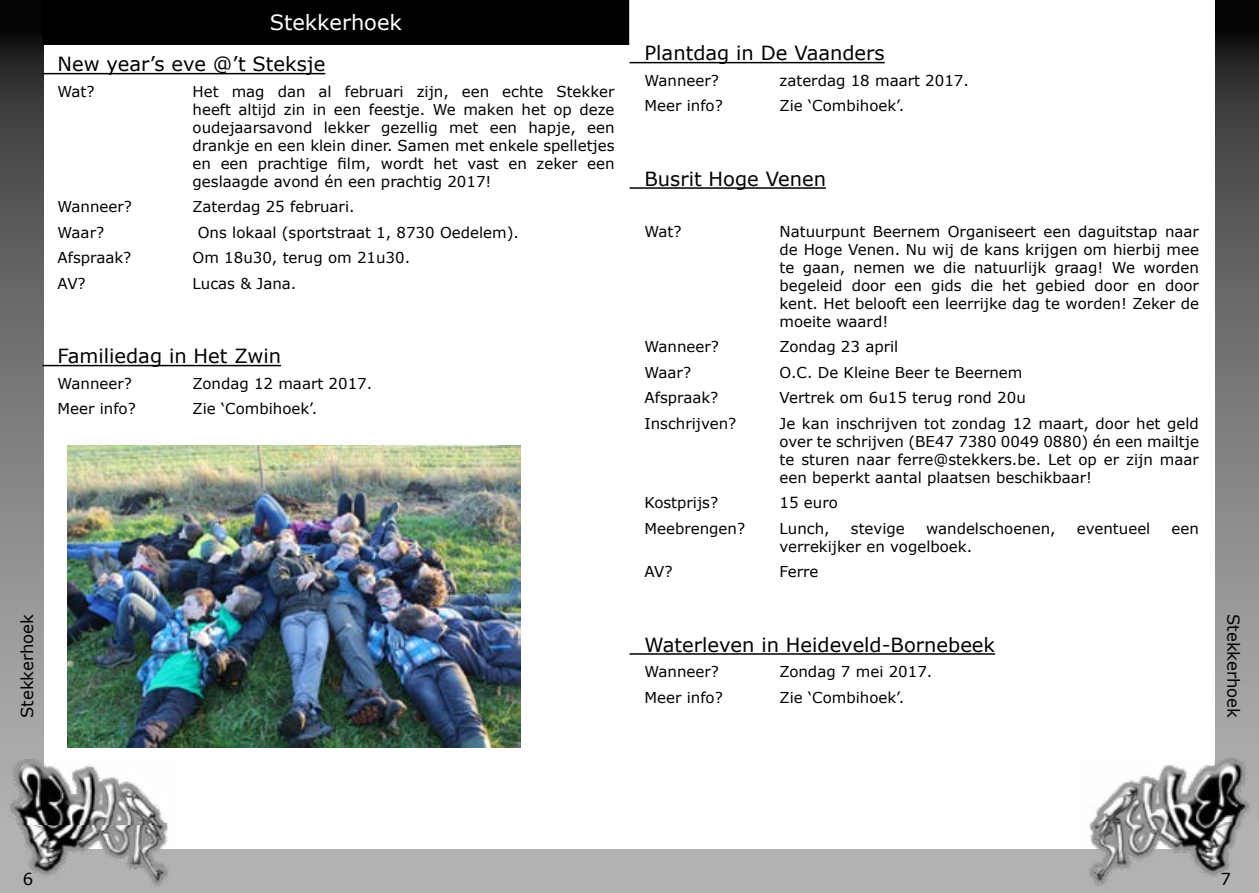
<style>
.page{position:relative;width:1259px;height:893px;background:#fff}
.page>*{position:absolute;margin:0;border:0;box-sizing:border-box;transform-origin:0 0}
.t1{font:21px "Verdana";color:#fff}
.t2{font:19.5px "Verdana";color:#000}
.t3{font:16.5px "Verdana";color:#000}
.t4{font:15px/18px "Verdana";color:#000;text-align:justify}
</style>
<div class="page">
<svg style="left:0;top:0;width:44px;height:760px;background:#6e6e6f"></svg>
<div style="left:0;top:849px;width:629px;height:44px;background:#b5b3b2"></div>
<img style="left:0;top:760px;width:169px;height:126px">
<div style="left:629px;top:849px;width:630px;height:44px;background:#b5b3b2"></div>
<svg style="left:1215px;top:0;width:44px;height:758px;background:#6e6e6f"></svg>
<img style="left:1088px;top:758px;width:171px;height:129px">
<div style="left:43px;top:0;width:586px;height:45px;background:#000"></div>
<hr style="left:43px;top:73px;width:282px;height:1px;background:#000">
<hr style="left:43px;top:365px;width:238px;height:1px;background:#000">
<hr style="left:629px;top:62px;width:255px;height:1px;background:#000">
<hr style="left:629px;top:187px;width:197px;height:2px;background:#000">
<hr style="left:629px;top:653px;width:366px;height:2px;background:#000">
<img style="left:68px;top:446px;width:452px;height:301px">
<h1 class="t1" style="left:270px;top:8px;width:134px">Stekkerhoek</h1>
<h2 class="t2" style="left:58px;top:51px;width:269px">New year’s eve @’t Steksje</h2>
<p class="t4" style="left:58px;top:82px;width:39px">Wat?</p>
<p class="t4" style="left:193px;top:82px;width:423px">Het mag dan al februari zijn, een echte Stekker heeft altijd zin in een feestje. We maken het op deze oudejaarsavond lekker gezellig met een hapje, een drankje en een klein diner. Samen met enkele spelletjes en een prachtige film, wordt het vast en zeker een geslaagde avond én een prachtig 2017!</p>
<p class="t4" style="left:58px;top:198px;width:76px">Wanneer?</p>
<p class="t4" style="left:193px;top:198px;width:163px">Zaterdag 25 februari.</p>
<p class="t4" style="left:58px;top:223px;width:48px">Waar?</p>
<p class="t4" style="left:198px;top:223px;width:323px">Ons lokaal (sportstraat 1, 8730 Oedelem).</p>
<p class="t4" style="left:58px;top:249px;width:75px">Afspraak?</p>
<p class="t4" style="left:193px;top:249px;width:219px">Om 18u30, terug om 21u30.</p>
<p class="t4" style="left:58px;top:274px;width:30px">AV?</p>
<p class="t4" style="left:193px;top:274px;width:105px">Lucas &amp; Jana.</p>
<h2 class="t2" style="left:58px;top:343px;width:225px">Familiedag in Het Zwin</h2>
<p class="t4" style="left:58px;top:374px;width:76px">Wanneer?</p>
<p class="t4" style="left:193px;top:374px;width:181px">Zondag 12 maart 2017.</p>
<p class="t4" style="left:58px;top:400px;width:80px">Meer info?</p>
<p class="t4" style="left:193px;top:400px;width:126px">Zie ‘Combihoek’.</p>
<p class="t3" style="left:16px;top:718px;width:105px;rotate:-90deg">Stekkerhoek</p>
<h2 class="t2" style="left:644px;top:40px;width:242px">Plantdag in De Vaanders</h2>
<p class="t4" style="left:644px;top:71px;width:76px">Wanneer?</p>
<p class="t4" style="left:779px;top:71px;width:191px">zaterdag 18 maart 2017.</p>
<p class="t4" style="left:644px;top:97px;width:80px">Meer info?</p>
<p class="t4" style="left:779px;top:97px;width:126px">Zie ‘Combihoek’.</p>
<h2 class="t2" style="left:644px;top:165px;width:183px">Busrit Hoge Venen</h2>
<p class="t4" style="left:644px;top:222px;width:39px">Wat?</p>
<p class="t4" style="left:779px;top:222px;width:421px">Natuurpunt Beernem Organiseert een daguitstap naar de Hoge Venen. Nu wij de kans krijgen om hierbij mee te gaan, nemen we die natuurlijk graag! We worden begeleid door een gids die het gebied door en door kent. Het belooft een leerrijke dag te worden! Zeker de moeite waard!</p>
<p class="t4" style="left:644px;top:338px;width:76px">Wanneer?</p>
<p class="t4" style="left:779px;top:338px;width:120px">Zondag 23 april</p>
<p class="t4" style="left:644px;top:363px;width:48px">Waar?</p>
<p class="t4" style="left:779px;top:363px;width:244px">O.C. De Kleine Beer te Beernem</p>
<p class="t4" style="left:644px;top:389px;width:75px">Afspraak?</p>
<p class="t4" style="left:779px;top:389px;width:248px">Vertrek om 6u15 terug rond 20u</p>
<p class="t4" style="left:644px;top:414px;width:93px">Inschrijven?</p>
<p class="t4" style="left:779px;top:414px;width:421px">Je kan inschrijven tot zondag 12 maart, door het geld over te schrijven (BE47 7380 0049 0880) én een mailtje te sturen naar ferre@stekkers.be. Let op er zijn maar een beperkt aantal plaatsen beschikbaar!</p>
<p class="t4" style="left:644px;top:494px;width:75px">Kostprijs?</p>
<p class="t4" style="left:779px;top:494px;width:60px">15 euro</p>
<p class="t4" style="left:644px;top:519px;width:102px">Meebrengen?</p>
<p class="t4" style="left:779px;top:519px;width:52px">Lunch,</p>
<p class="t4" style="left:851px;top:519px;width:55px">stevige</p>
<p class="t4" style="left:926px;top:519px;width:131px">wandelschoenen,</p>
<p class="t4" style="left:1077px;top:519px;width:75px">eventueel</p>
<p class="t4" style="left:1171px;top:519px;width:29px">een</p>
<p class="t4" style="left:779px;top:537px;width:194px">verrekijker en vogelboek.</p>
<p class="t4" style="left:644px;top:563px;width:30px">AV?</p>
<p class="t4" style="left:779px;top:563px;width:40px">Ferre</p>
<h2 class="t2" style="left:644px;top:631px;width:352px">Waterleven in Heideveld-Bornebeek</h2>
<p class="t4" style="left:644px;top:663px;width:76px">Wanneer?</p>
<p class="t4" style="left:779px;top:663px;width:154px">Zondag 7 mei 2017.</p>
<p class="t4" style="left:644px;top:688px;width:80px">Meer info?</p>
<p class="t4" style="left:779px;top:688px;width:126px">Zie ‘Combihoek’.</p>
<p class="t3" style="left:1244px;top:614px;width:105px;rotate:90deg">Stekkerhoek</p>
<p class="t3" style="left:23px;top:867px;width:12px">6</p>
<p class="t3" style="left:1220px;top:867px;width:12px">7</p>
</div>
